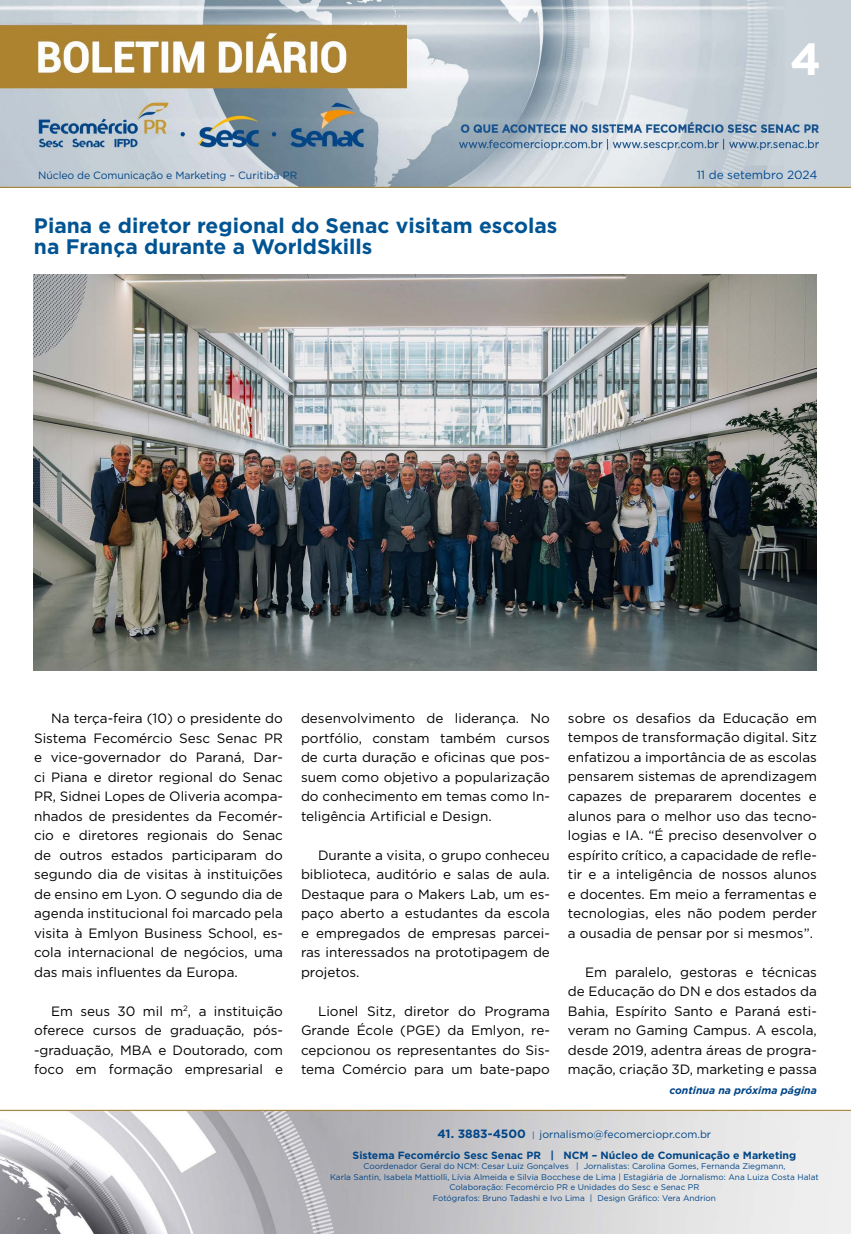
<style>
.page{position:relative;width:851px;height:1234px;background:#fff}
.page>*{position:absolute;margin:0;border:0;box-sizing:border-box;transform-origin:0 0}
.t1{font:700 45px "Gotham";color:#fff}
.t2{font:700 21px/21px "Gotham";color:#005493}
.t3{font:13.5px/19.5px "Gotham";color:#000;text-align:justify}
.t4{font:11.85px "Gotham";color:#004a93}
.t5{font:700 10.5px/21px "Gotham";color:#004587;text-align:center}
.t6{font:10.5px "Gotham";letter-spacing:-.01em;color:#004587}
.t7{font:italic 700 10.5px "Gotham";color:#004587}
.t8{font:8.25px/10.5px "Gotham";color:#004587;text-align:center}
.s1{font-size:12px}
.s2{font-weight:400;font-size:8.25px}
.s3{font-weight:400}
</style>
<div class="page">
<img style="left:0;top:0;width:850px;height:188px">
<img style="left:0;top:1109px;width:850px;height:124px">
<img style="left:34px;top:274px;width:782px;height:396px">
<h1 class="t1" style="left:790px;top:29px;width:33px">4</h1>
<p class="t6" style="left:38px;top:168px;width:260px">Núcleo de Comunicação e Marketing – Curitiba PR</p>
<p class="t4" style="left:696px;top:167px;width:122px">11 de setembro 2024</p>
<h2 class="t2" style="left:34px;top:214px;width:525px">Piana e diretor regional do Senac visitam escolas na França durante a WorldSkills</h2>
<p class="t3" style="left:34px;top:708px;width:250px;text-indent:17px">Na terça-feira (10) o presidente do Sistema Fecomércio Sesc Senac PR e vice-governador do Paraná, Dar&shy;ci Piana e diretor regional do Senac PR, Sidnei Lopes de Oliveria acompa&shy;nhados de presidentes da Fecomér&shy;cio e diretores regionais do Senac de outros estados participaram do segundo dia de visitas à instituições de ensino em Lyon. O segundo dia de agenda institucional foi marcado pela visita à Emlyon Business School, es&shy;cola internacional de negócios, uma das mais influentes da Europa.</p>
<p class="t3" style="left:34px;top:1000px;width:250px;text-indent:17px">Em seus 30 mil m<sup>2</sup>, a instituição oferece cursos de graduação, pós--graduação, MBA e Doutorado, com foco em formação empresarial e</p>
<p class="t3" style="left:301px;top:708px;width:250px">desenvolvimento de liderança. No portfólio, constam também cursos de curta duração e oficinas que pos&shy;suem como objetivo a popularização do conhecimento em temas como In&shy;teligência Artificial e Design.</p>
<p class="t3" style="left:301px;top:844px;width:250px;text-indent:17px">Durante a visita, o grupo conheceu biblioteca, auditório e salas de aula.<br>Destaque para o Makers Lab, um es&shy;paço aberto a estudantes da escola e empregados de empresas parcei&shy;ras interessados na prototipagem de projetos.</p>
<p class="t3" style="left:301px;top:1000px;width:250px;text-indent:17px">Lionel Sitz, diretor do Programa Grande École (PGE) da Emlyon, re&shy;cepcionou os representantes do Sis&shy;tema Comércio para um bate-papo</p>
<p class="t3" style="left:568px;top:708px;width:250px">sobre os desafios da Educação em tempos de transformação digital. Sitz enfatizou a importância de as escolas pensarem sistemas de aprendizagem capazes de prepararem docentes e alunos para o melhor uso das tecno&shy;logias e IA. “É preciso desenvolver o espírito crítico, a capacidade de refle&shy;tir e a inteligência de nossos alunos e docentes. Em meio a ferramentas e tecnologias, eles não podem perder a ousadia de pensar por si mesmos”.</p>
<p class="t3" style="left:568px;top:961px;width:250px;text-indent:17px">Em paralelo, gestoras e técnicas de Educação do DN e dos estados da Bahia, Espírito Santo e Paraná esti&shy;veram no Gaming Campus. A escola, desde 2019, adentra áreas de progra&shy;mação, criação 3D, marketing e passa</p>
<p class="t7" style="left:669px;top:1082px;width:149px">continua na próxima página</p>
<p class="t5" style="left:352px;top:1122px;width:445px"><span class="s1">41. 3883-4500</span> <span class="s2">|</span> <span class="s3">jornalismo@fecomerciopr.com.br<br></span>Sistema Fecomércio Sesc Senac PR | NCM – Núcleo de Comunicação e Marketing</p>
<p class="t8" style="left:330px;top:1160px;width:490px">Coordenador Geral do NCM: Cesar Luiz Gonçalves | Jornalistas: Carolina Gomes, Fernanda Ziegmann,<br>Karla Santin, Isabela Mattiolli, Lívia Almeida e Silvia Bocchese de Lima | Estagiária de Jornalismo: Ana Luiza Costa Halat Colaboração: Fecomércio PR e Unidades do Sesc e Senac PR<br>Fotógrafos: Bruno Tadashi e Ivo Lima | Design Gráfico: Vera Andrion</p>
</div>
